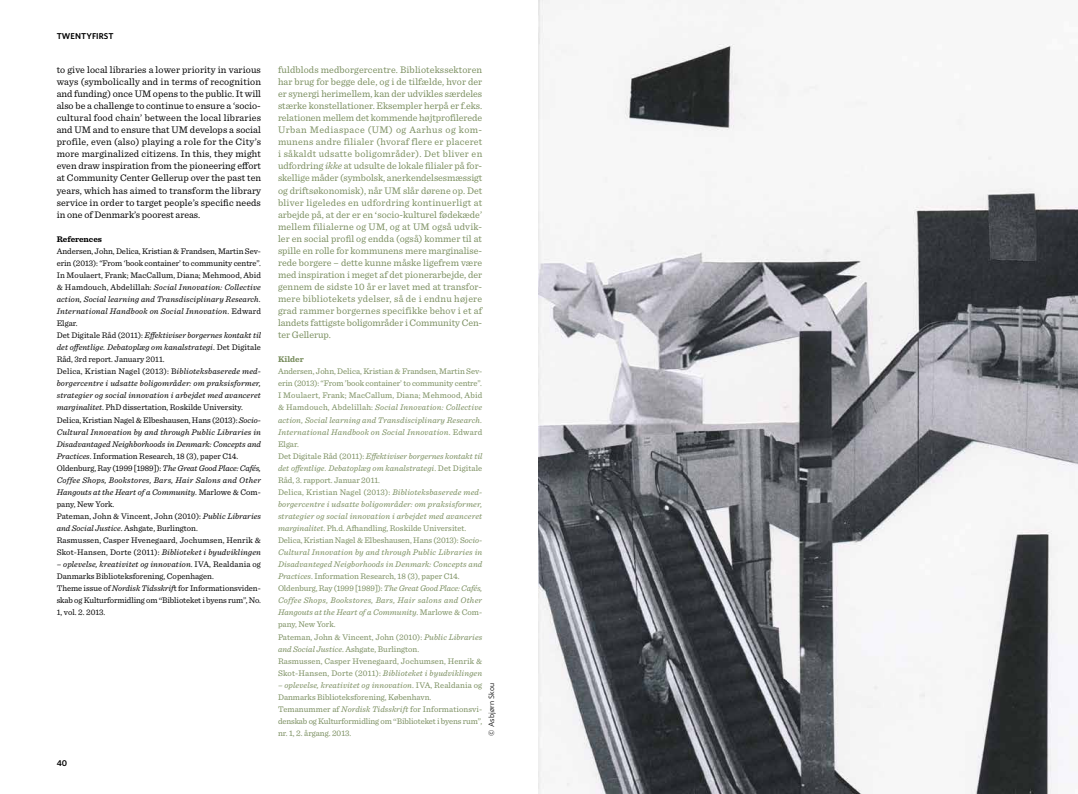
<style>
.page{position:relative;width:1078px;height:794px;background:#fff}
.page>*{position:absolute;margin:0;border:0;box-sizing:border-box;transform-origin:0 0}
.t1{font:9.9px/12px "Sentinel";letter-spacing:-.005em;color:#798d5e;text-align:justify}
.t2{font:9.9px/12px "Sentinel";color:#000;text-align:justify}
.t3{font:italic 8.5px/12px "Sentinel";letter-spacing:.015em;color:#000}
.t4{font:italic 8.5px/12.1px "Sentinel";letter-spacing:.015em;color:#798d5e}
.t5{font:8.5px/12px "Sentinel";color:#798d5e}
.t6{font:8.5px/12px "Sentinel";letter-spacing:-.005em;color:#000}
.t7{font:600 8.5px "Whitney";letter-spacing:.01em;color:#000}
.t8{font:700 8.5px "Sentinel";color:#000}
.t9{font:700 8.5px "Sentinel";color:#798d5e}
.t10{font:7.8px "Whitney";letter-spacing:.02em;color:#000}
.s1{font-style:normal}
.s2{font-style:italic}
.s3{font-family:"Mercury Text G1"}
</style>
<div class="page">
<img style="left:539px;top:1px;width:538px;height:793px">
<p class="t7" style="left:57px;top:31px;width:58px">TWENTYFIRST</p>
<p class="t2" style="left:57px;top:63px;width:206px">to give local libraries a lower priority in various ways (symbolically and in terms of recognition and funding) once UM opens to the public. It will also be a challenge to continue to ensure a ‘socio&shy;cultural food chain’ between the local libraries and UM and to ensure that UM develops a social profile, even (also) playing a role for the City’s more marginalized citizens. In this, they might even draw inspiration from the pioneering effort at Community Center Gellerup over the past ten years, which has aimed to transform the library service in order to target people’s specific needs in one of Denmark’s poorest areas.</p>
<p class="t8" style="left:57px;top:232px;width:47px">References</p>
<p class="t3" style="left:57px;top:244px;width:206px"><span class="s1">Andersen, John, Delica, Kristian &amp; Frandsen, Martin Sev&shy;erin (2013): “From ‘book container’ to community centre”.<br>In Moulaert, Frank; MacCallum, Diana; Mehmood, Abid &amp; Hamdouch, Abdelillah:</span> Social Innovation: Collective action, Social learning and Transdisciplinary Research.<br>International Handbook on Social Innovation<span class="s1">. Edward Elgar.<br>Det Digitale Råd (2011):</span> Effektiviser borgernes kontakt til det offentlige. Debatoplæg om kanalstrategi<span class="s1">. Det Digitale Råd, 3rd report. January 2011.<br>Delica, Kristian Nagel (2013): B</span>iblioteksbaserede med&shy;borgercentre i udsatte boligområder: om praksisformer, strategier og social innovation i arbejdet med avanceret marginalitet<span class="s1">. PhD dissertation, Roskilde University.<br>Delica, Kristian Nagel &amp; Elbeshausen, Hans (2013):</span> Socio-Cultural Innovation by and through Public Libraries in Disadvantaged Neighborhoods in Denmark: Concepts and Practices<span class="s1">. Information Research, 18 (3), paper C14.<br>Oldenburg, Ray (1999 [1989]):</span> The Great Good Place: Cafés, Coffee Shops, Bookstores, Bars, Hair Salons and Other Hangouts at the Heart of a Community<span class="s1">. Marlowe &amp; Com&shy;pany, New York.<br>Pateman, John &amp; Vincent, John (2010):</span> Public Libraries and Social Justice<span class="s1">. Ashgate, Burlington.<br>Rasmussen, Casper Hvenegaard, Jochumsen, Henrik &amp; Skot-Hansen, Dorte (2011):</span> Biblioteket i byudviklingen</p>
<p class="t6" style="left:57px;top:558px;width:206px"><span class="s2">– oplevelse, kreativitet og innovation</span>. IVA, Realdania og Danmarks Biblioteksforening, Copenhagen.<br>Theme issue of <span class="s2">Nordisk Tidsskrif</span>t for Informationsviden&shy;skab og Kulturformidling om <span class="s3">“</span>Biblioteket i byens rum”, No.<br>1, vol. 2. 2013.</p>
<p class="t7" style="left:57px;top:757px;width:12px">40</p>
<p class="t1" style="left:278px;top:63px;width:206px">fuldblods medborgercentre. Bibliotekssektoren har brug for begge dele, og i de tilfælde, hvor der er synergi herimellem, kan der udvikles særdeles stærke konstellationer. Eksempler herpå er f.eks. relationen mellem det kommende højtprofilerede Urban Mediaspace (UM) og Aarhus og kom&shy;munens andre filialer (hvoraf flere er placeret i såkaldt udsatte boligområder). Det bliver en udfordring <span class="s2">ikke</span> at udsulte de lokale filialer på for&shy;skellige måder (symbolsk, anerkendelsesmæssigt og driftsøkonomisk), når UM slår dørene op. Det bliver ligeledes en udfordring kontinuerligt at arbejde på, at der er en <span class="s3">‘</span>socio-kulturel fødekæde’ mellem filialerne og UM, og at UM også udvik&shy;ler en social profil og endda (også) kommer til at spille en rolle for kommunens mere marginalise&shy;rede borgere – dette kunne måske ligefrem være med inspiration i meget af det pionerarbejde, der gennem de sidste 10 år er lavet med at transfor&shy;mere bibliotekets ydelser, så de i endnu højere grad rammer borgernes specifikke behov i et af landets fattigste boligområder i Community Cen&shy;ter Gellerup.</p>
<p class="t9" style="left:278px;top:353px;width:27px">Kilder</p>
<p class="t4" style="left:278px;top:365px;width:206px"><span class="s1">Andersen, John, Delica, Kristian &amp; Frandsen, Martin Sev&shy;erin (2013): “From ’book container’ to community centre”.<br>I Moulaert, Frank; MacCallum, Diana; Mehmood, Abid &amp; Hamdouch, Abdelillah:</span> Social Innovation: Collective action, Social learning and Transdisciplinary Research.<br>International Handbook on Social Innovation<span class="s1">. Edward Elgar.<br>Det Digitale Råd (2011):</span> Effektiviser borgernes kontakt til det offentlige. Debatoplæg om kanalstrategi<span class="s1">. Det Digitale Råd, 3. rapport. Januar 2011.<br>Delica, Kristian Nagel (2013):</span> Biblioteksbaserede med&shy;borgercentre i udsatte boligområder: om praksisformer, strategier og social innovation i arbejdet med avanceret marginalitet<span class="s1">. Ph.d. Afhandling, Roskilde Universitet.<br>Delica, Kristian Nagel &amp; Elbeshausen, Hans (2013): S</span>ocio-Cultural Innovation by and through Public Libraries in Disadvanteged Neigborhoods in Denmark: Concepts and Practices<span class="s1">. Information Research, 18 (3), paper C14.<br>Oldenburg, Ray (1999 [1989]):</span> The Great Good Place: Cafés, Coffee Shops, Bookstores, Bars, Hair salons and Other Hangouts at the Heart of a Community<span class="s1">. Marlowe &amp; Com&shy;pany, New York.<br>Pateman, John &amp; Vincent, John (2010):</span> Public Libraries and Social Justice<span class="s1">. Ashgate, Burlington.<br>Rasmussen, Casper Hvenegaard, Jochumsen, Henrik &amp; Skot-Hansen, Dorte (2011):</span> Biblioteket i byudviklingen</p>
<p class="t5" style="left:278px;top:678px;width:206px"><span class="s2">– oplevelse, kreativitet og innovation</span>. IVA, Realdania og Danmarks Biblioteksforening, København.<br>Temanummer af <span class="s2">Nordisk Tidsskrift</span> for Informationsvi&shy;denskab og Kulturformidling om <span class="s3">“</span>Biblioteket i byens rum”, nr. 1, 2. årgang. 2013.</p>
<p class="t10" style="left:486px;top:736px;width:55px;rotate:-90deg">© Asbjørn Skou</p>
</div>
